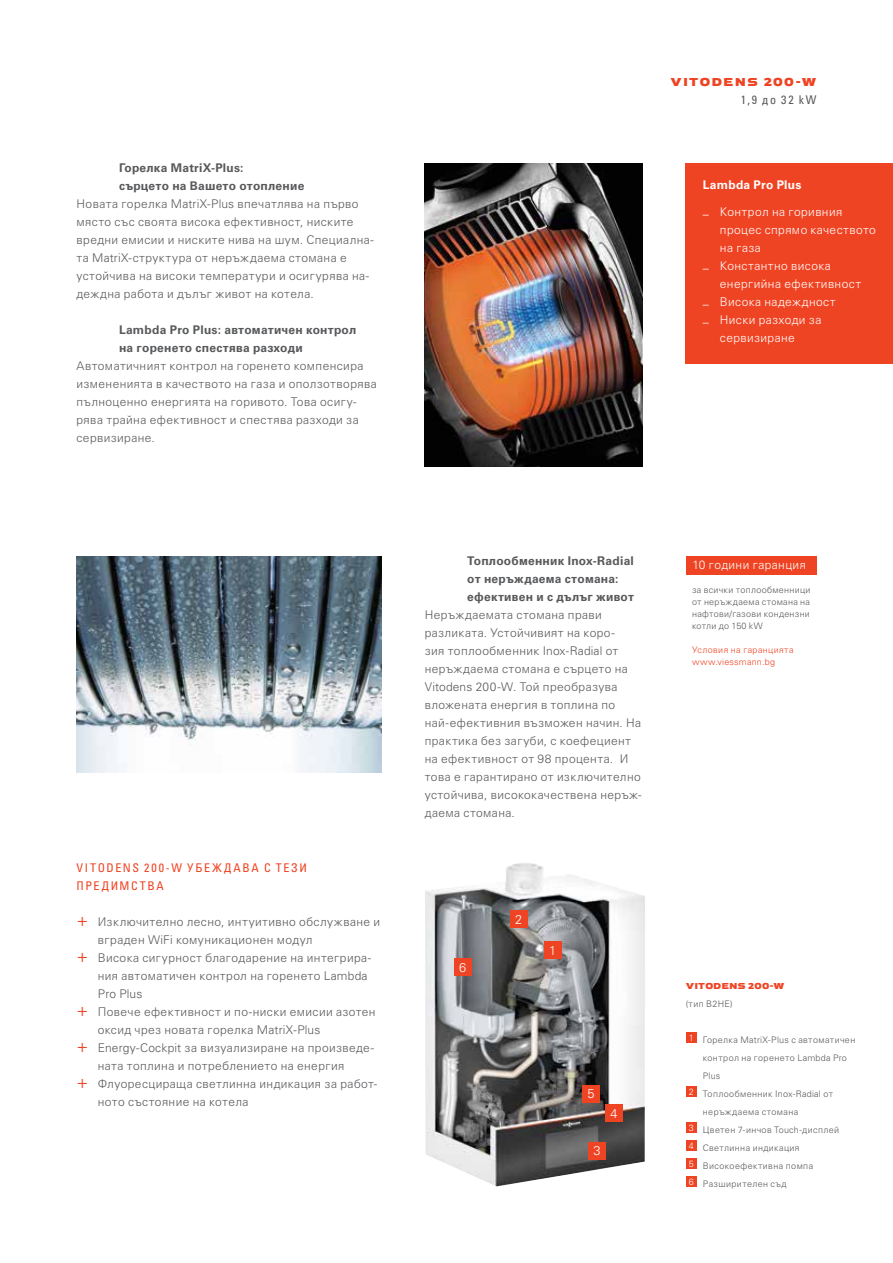
<style>
.page{position:relative;width:893px;height:1263px;background:#fff}
.page>*{position:absolute;margin:0;border:0;box-sizing:border-box;transform-origin:0 0}
.t1{font:300 12.75px "Univers LTCYR 45";color:#fff}
.t2{font:300 12px/18px "Univers LTCYR 45";letter-spacing:.035em;color:#58595b}
.t3{font:700 12px/18px "Univers LTCYR 65";letter-spacing:.02em;color:#58595b}
.t4{font:300 12px "Univers LTCYR 45";letter-spacing:.035em;color:#fff}
.t5{font:condensed 12px/18px "Univers LTCYR 57";letter-spacing:.145em;color:#ef4423}
.t6{font:700 12px "Univers LTCYR 65";letter-spacing:.02em;color:#fff}
.t7{font:700 12px "Viessmann";letter-spacing:.1em;color:#ef4423}
.t8{font:condensed 12px "Univers LTCYR 57";color:#58595b}
.t9{font:300 9px/12px "Univers LTCYR 45";letter-spacing:.04em;color:#58595b;text-align:justify}
.t10{font:300 9px/12px "Univers LTCYR 45";letter-spacing:.045em;color:#ef4423}
.t11{font:700 9px "Viessmann";letter-spacing:.01em;color:#ef4423}
.s1{font-size:18px;color:#ef4423}
</style>
<div class="page">
<img style="left:77px;top:557px;width:304px;height:216px">
<img style="left:425px;top:164px;width:217px;height:303px">
<img style="left:425px;top:863px;width:220px;height:323px">
<div style="left:686px;top:164px;width:207px;height:200px;background:#ef4423"></div>
<div style="left:686px;top:557px;width:130px;height:18px;background:#ef4423"></div>
<div style="left:544px;top:941px;width:17px;height:17px;background:#ef4423"></div>
<div style="left:510px;top:911px;width:17px;height:17px;background:#ef4423"></div>
<div style="left:588px;top:1142px;width:17px;height:17px;background:#ef4423"></div>
<div style="left:454px;top:958px;width:17px;height:17px;background:#ef4423"></div>
<div style="left:583px;top:1085px;width:17px;height:17px;background:#ef4423"></div>
<div style="left:605px;top:1104px;width:17px;height:17px;background:#ef4423"></div>
<div style="left:686px;top:1032px;width:10px;height:11px;background:#ef4423"></div>
<div style="left:686px;top:1086px;width:10px;height:11px;background:#ef4423"></div>
<div style="left:686px;top:1122px;width:10px;height:11px;background:#ef4423"></div>
<div style="left:686px;top:1140px;width:10px;height:11px;background:#ef4423"></div>
<div style="left:686px;top:1158px;width:10px;height:11px;background:#ef4423"></div>
<div style="left:686px;top:1176px;width:10px;height:11px;background:#ef4423"></div>
<p class="t3" style="left:119px;top:159px;width:187px">Горелка MatriX-Plus:<br>сърцето на Вашето отопление</p>
<p class="t2" style="left:77px;top:195px;width:299px">Новата горелка MatriX-Plus впечатлява на първо място със своята висока ефективност, ниските вредни емисии и ниските нива на шум. Специална&shy;та MatriX-структура от неръждаема стомана е устойчива на високи температури и осигурява на&shy;деждна работа и дълъг живот на котела.</p>
<p class="t3" style="left:119px;top:321px;width:239px">Lambda Pro Plus: автоматичен контрол на горенето спестява разходи</p>
<p class="t2" style="left:77px;top:357px;width:302px">Автоматичният контрол на горенето компенсира измененията в качеството на газа и оползотворява пълноценно енергията на горивото. Това осигу&shy;рява трайна ефективност и спестява разходи за сервизиране.</p>
<p class="t5" style="left:77px;top:859px;width:232px">VITODENS 200-W УБЕЖДАВА С ТЕЗИ<br>ПРЕДИМСТВА</p>
<p class="t2" style="left:77px;top:913px;width:305px"><span class="s1">+</span> Изключително лесно, интуитивно обслужване и</p>
<p class="t2" style="left:98px;top:931px;width:216px">вграден WiFi комуникационен модул</p>
<p class="t2" style="left:77px;top:949px;width:296px"><span class="s1">+</span> Висока сигурност благодарение на интегрира-</p>
<p class="t2" style="left:98px;top:967px;width:271px">ния автоматичен контрол на горенето Lambda</p>
<p class="t2" style="left:98px;top:985px;width:46px">Pro Plus</p>
<p class="t2" style="left:77px;top:1003px;width:301px"><span class="s1">+</span> Повече ефективност и по-ниски емисии азотен</p>
<p class="t2" style="left:98px;top:1021px;width:224px">оксид чрез новата горелка MatriX-Plus</p>
<p class="t2" style="left:77px;top:1039px;width:299px"><span class="s1">+</span> Energy-Cockpit за визуализиране на произведе-</p>
<p class="t2" style="left:98px;top:1057px;width:248px">ната топлина и потреблението на енергия</p>
<p class="t2" style="left:77px;top:1075px;width:302px"><span class="s1">+</span> Флуоресцираща светлинна индикация за работ-</p>
<p class="t2" style="left:98px;top:1093px;width:152px">ното състояние на котела</p>
<p class="t7" style="left:670px;top:73px;width:147px">VITODENS 200-W</p>
<p class="t8" style="left:741px;top:92px;width:77px">1,9 до 32 kW</p>
<p class="t6" style="left:703px;top:177px;width:100px">Lambda Pro Plus</p>
<p class="t4" style="left:703px;top:204px;width:141px">_ Контрол на горивния</p>
<p class="t4" style="left:720px;top:222px;width:158px">процес спрямо качеството</p>
<p class="t4" style="left:720px;top:240px;width:42px">на газа</p>
<p class="t4" style="left:703px;top:258px;width:129px">_ Константно висока</p>
<p class="t4" style="left:720px;top:276px;width:143px">енергийна ефективност</p>
<p class="t4" style="left:703px;top:294px;width:134px">_ Висока надеждност</p>
<p class="t4" style="left:703px;top:312px;width:120px">_ Ниски разходи за</p>
<p class="t4" style="left:720px;top:330px;width:77px">сервизиране</p>
<p class="t3" style="left:467px;top:551px;width:168px">Топлообменник Inox-Radial от неръждаема стомана: ефективен и с дълъг живот</p>
<p class="t2" style="left:425px;top:606px;width:218px">Неръждаемата стомана прави разликата. Устойчивият на коро-<br>зия топлообменник Inox-Radial от неръждаема стомана е сърцето на<br>Vitodens 200-W. Той преобразува вложената енергия в топлина по най-ефективния възможен начин. На практика без загуби, с коефециент на ефективност от 98 процента. И това е гарантирано от изключително устойчива, висококачествена неръж&shy;даема стомана.</p>
<p class="t1" style="left:459px;top:959px;width:9px">6</p>
<p class="t1" style="left:515px;top:911px;width:9px">2</p>
<p class="t1" style="left:549px;top:942px;width:9px">1</p>
<p class="t1" style="left:587px;top:1085px;width:9px">5</p>
<p class="t1" style="left:610px;top:1105px;width:9px">4</p>
<p class="t1" style="left:593px;top:1142px;width:9px">3</p>
<p class="t4" style="left:692px;top:557px;width:115px">10 години гаранция</p>
<p class="t9" style="left:692px;top:583px;width:120px">за всички топлообменници от неръждаема стомана на нафтови/газови кондензни котли до 150 kW</p>
<p class="t10" style="left:692px;top:643px;width:103px">Условия на гаранцията www.viessmann.bg</p>
<p class="t11" style="left:686px;top:979px;width:100px">VITODENS 200-W</p>
<p class="t9" style="left:686px;top:997px;width:48px">(тип B2HE)</p>
<p class="t9" style="left:689px;top:1033px;width:168px"><sup>1</sup> Горелка MatriX-Plus с автоматичен</p>
<p class="t9" style="left:703px;top:1051px;width:146px">контрол на горенето Lambda Pro</p>
<p class="t9" style="left:703px;top:1069px;width:19px">Plus</p>
<p class="t9" style="left:689px;top:1087px;width:146px"><sup>2</sup> Топлообменник Inox-Radial от</p>
<p class="t9" style="left:703px;top:1105px;width:97px">неръждаема стомана</p>
<p class="t9" style="left:689px;top:1123px;width:152px"><sup>3</sup> Цветен 7-инчов Touch-дисплей</p>
<p class="t9" style="left:689px;top:1141px;width:112px"><sup>4</sup> Светлинна индикация</p>
<p class="t9" style="left:689px;top:1159px;width:126px"><sup>5</sup> Високоефективна помпа</p>
<p class="t9" style="left:689px;top:1177px;width:99px"><sup>6</sup> Разширителен съд</p>
</div>
